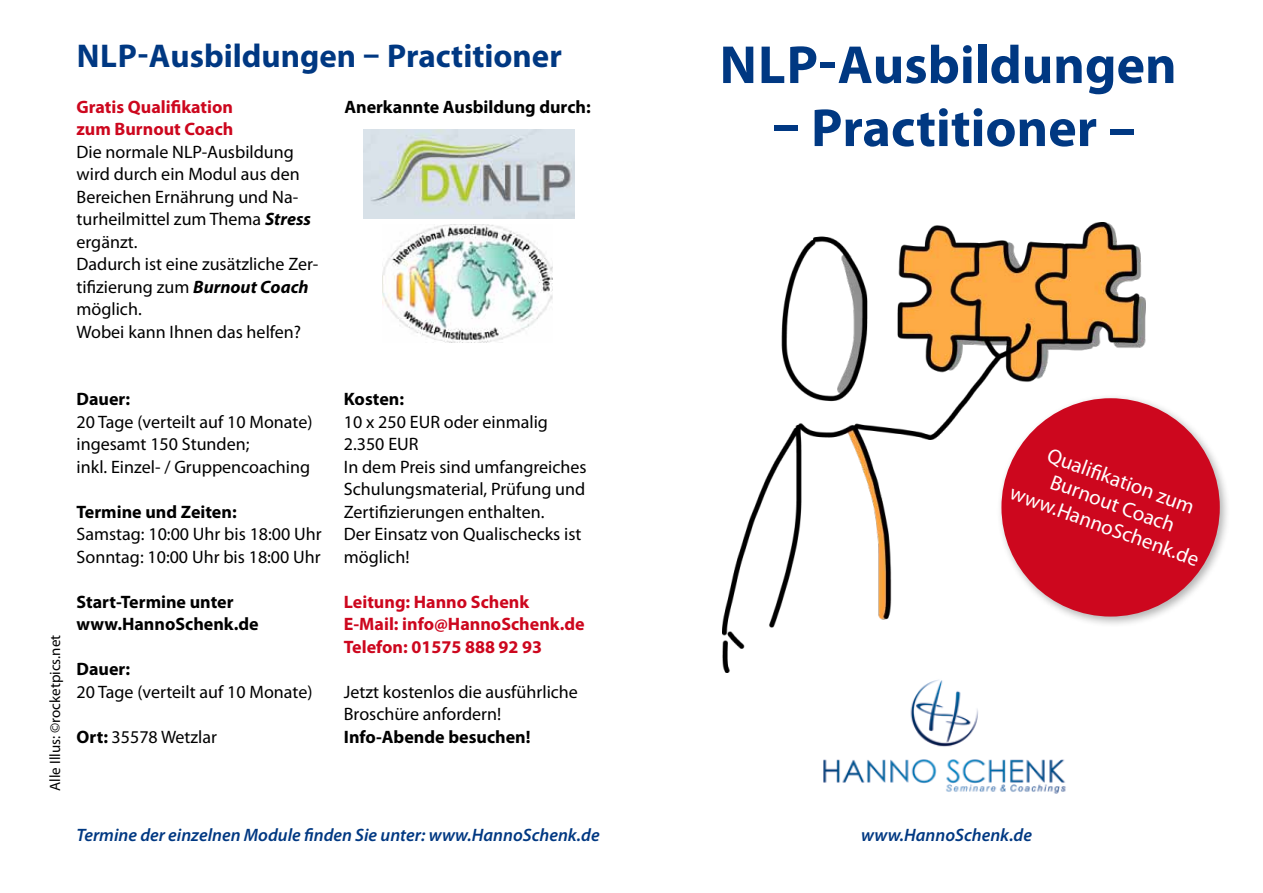
<style>
.page{position:relative;width:1263px;height:893px;background:#fff}
.page>*{position:absolute;margin:0;border:0;box-sizing:border-box;transform-origin:0 0}
.t1{font:700 54px "Myriad Pro";color:#003882}
.t2{font:700 33px "Myriad Pro";color:#003882}
.t3{font:21px/24px "Myriad Pro";color:#fff;text-align:center}
.t4{font:18px/22.5px "Myriad Pro";color:#000}
.t5{font:700 18px/22.5px "Myriad Pro";color:#000}
.t6{font:700 18px/22.5px "Myriad Pro";color:#cd071e}
.t7{font:italic 600 18px "Myriad Pro";color:#003882}
.t8{font:15px "Myriad Pro";color:#000}
.s1{font-weight:700;font-style:italic}
.s2{font-weight:700}
</style>
<div class="page">
<img style="left:823px;top:679px;width:243px;height:115px">
<div style="left:996px;top:393px;width:235px;height:235px;background:#000;opacity:.3"></div>
<div style="left:1001px;top:398px;width:219px;height:219px;background:#cd071e;border-radius:50%"></div>
<img style="left:363px;top:129px;width:211px;height:89px">
<img style="left:383px;top:224px;width:170px;height:118px">
<img style="left:723px;top:223px;width:423px;height:450px">
<h2 class="t2" style="left:77px;top:35px;width:486px">NLP-Ausbildungen – Practitioner</h2>
<p class="t6" style="left:77px;top:95px;width:158px">Gratis Qualifikation zum Burnout Coach</p>
<p class="t4" style="left:77px;top:141px;width:243px">Die normale NLP-Ausbildung wird durch ein Modul aus den<br>Bereichen Ernährung und Na&shy;turheilmittel zum Thema <span class="s1">Stress </span>ergänzt.<br>Dadurch ist eine zusätzliche Zer&shy;tifizierung zum <span class="s1">Burnout Coach </span>möglich.<br>Wobei kann Ihnen das helfen?</p>
<p class="t5" style="left:344px;top:95px;width:248px">Anerkannte Ausbildung durch:</p>
<h1 class="t1" style="left:720px;top:30px;width:459px">NLP-Ausbildungen</h1>
<h1 class="t1" style="left:772px;top:93px;width:365px">– Practitioner –</h1>
<p class="t8" style="left:47px;top:791px;width:158px;rotate:-90deg">Alle Illus: ©rocketpics.net</p>
<p class="t5" style="left:77px;top:387px;width:55px">Dauer:</p>
<p class="t4" style="left:77px;top:411px;width:237px">20 Tage (verteilt auf 10 Monate) ingesamt 150 Stunden;<br>inkl. Einzel- / Gruppencoaching</p>
<p class="t5" style="left:77px;top:500px;width:162px">Termine und Zeiten:</p>
<p class="t4" style="left:77px;top:523px;width:247px">Samstag: 10:00 Uhr bis 18:00 Uhr<br>Sonntag: 10:00 Uhr bis 18:00 Uhr</p>
<p class="t5" style="left:77px;top:590px;width:184px">Start-Termine unter www.HannoSchenk.de</p>
<p class="t5" style="left:77px;top:657px;width:55px">Dauer:</p>
<p class="t4" style="left:77px;top:681px;width:237px">20 Tage (verteilt auf 10 Monate)</p>
<p class="t4" style="left:77px;top:726px;width:142px"><span class="s2">Ort:</span> 35578 Wetzlar</p>
<p class="t5" style="left:344px;top:387px;width:62px">Kosten:</p>
<p class="t4" style="left:344px;top:411px;width:244px">10 x 250 EUR oder einmalig<br>2.350 EUR<br>In dem Preis sind umfangreiches<br>Schulungsmaterial, Prüfung und<br>Zertifizierungen enthalten.<br>Der Einsatz von Qualischecks ist möglich!</p>
<p class="t6" style="left:344px;top:590px;width:242px">Leitung: Hanno Schenk<br>E-Mail: info@HannoSchenk.de<br>Telefon: 01575 888 92 93</p>
<p class="t4" style="left:344px;top:681px;width:236px">Jetzt kostenlos die ausführliche<br>Broschüre anfordern!</p>
<p class="t5" style="left:344px;top:725px;width:188px">Info-Abende besuchen!</p>
<p class="t3" style="left:1031px;top:436px;width:201px;rotate:20deg">Qualifi kation zum<br>Burnout Coach www.HannoSchenk.de</p>
<p class="t7" style="left:77px;top:824px;width:525px">Termine der einzelnen Module finden Sie unter: www.HannoSchenk.de</p>
<p class="t7" style="left:861px;top:824px;width:172px">www.HannoSchenk.de</p>
</div>
